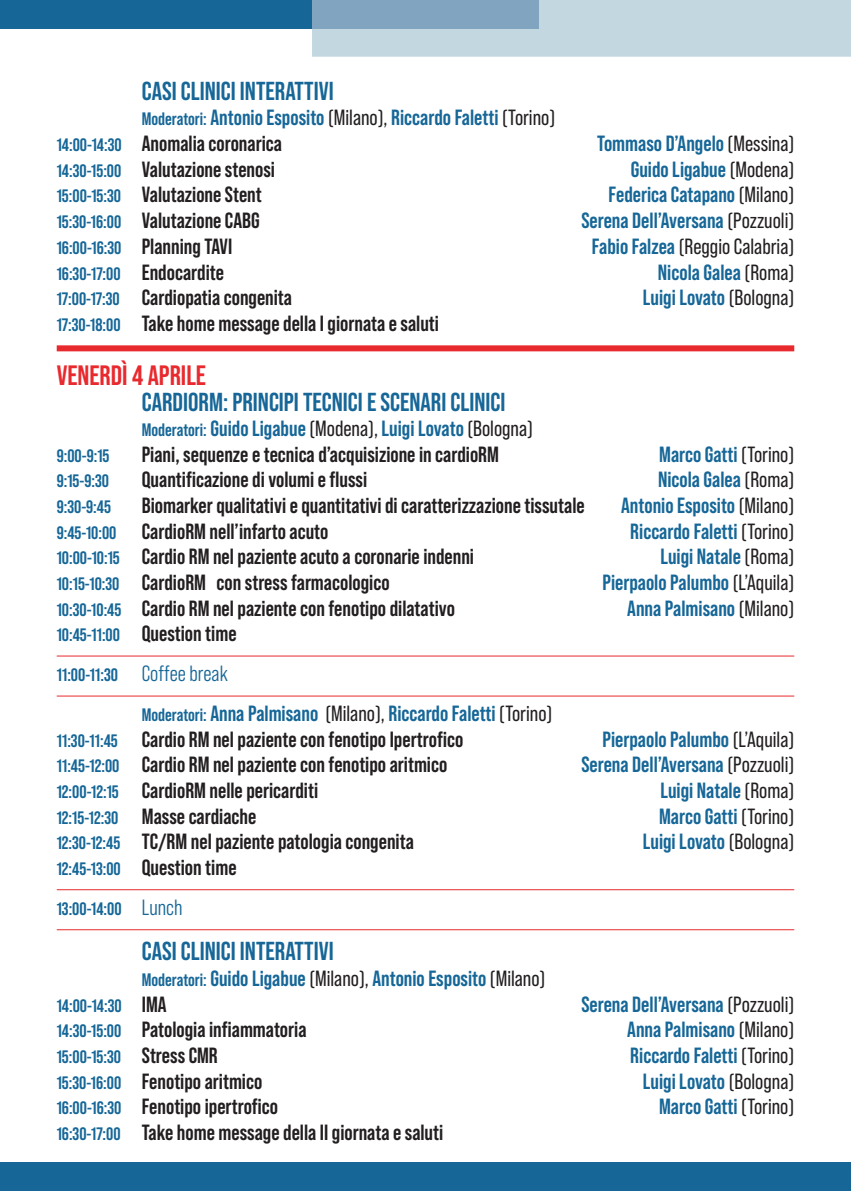
<style>
.page{position:relative;width:851px;height:1191px;background:#fff}
.page>*{position:absolute;margin:0;border:0;box-sizing:border-box;transform-origin:0 0}
.t1{font:700 28px "Bebas Neue Pro";color:#e8292e}
.t2{font:700 26px "Bebas Neue Pro";color:#166798}
.t3{font:700 22px/25.6px "Bebas Neue Pro";color:#231f20}
.t4{font:700 22px/25.6px "Bebas Neue Pro";color:#166798}
.t5{font:22px "Bebas Neue Pro";color:#231f20}
.t6{font:700 18px "Bebas Neue Pro";color:#166798}
.s1{font-size:18px}
.s2{font-weight:400;color:#231f20}
.s3{color:#231f20}
.s4{font-size:18px;color:#166798}
.s5{font-weight:700;color:#166798}
.s6{font-size:22px;color:#231f20}
.s7{font-family:"Bebas Neue Pro Middle";font-weight:400;font-size:22px}
.s8{color:#166798}
.s9{font-weight:400}
</style>
<div class="page">
<div style="left:57px;top:345px;width:737px;height:6px;background:#e8292e"></div>
<hr style="left:57px;top:655px;width:737px;height:1px;background:#e8292e">
<hr style="left:57px;top:695px;width:737px;height:1px;background:#e8292e">
<hr style="left:57px;top:889px;width:737px;height:1px;background:#e8292e">
<hr style="left:57px;top:929px;width:737px;height:1px;background:#e8292e">
<div style="left:0;top:0;width:312px;height:28px;background:#166798"></div>
<div style="left:0;top:1162px;width:850px;height:29px;background:#166798"></div>
<div style="left:312px;top:0;width:538px;height:57px;background:#c3d7e1"></div>
<div style="left:312px;top:0;width:227px;height:28px;background:#81a5c0"></div>
<p class="t2" style="left:142px;top:76px;width:193px">CASI CLINICI INTERATTIVI</p>
<p class="t4" style="left:57px;top:105px;width:500px;text-indent:85px"><span class="s1">Moderatori:</span> Antonio Esposito <span class="s2">(Milano),</span> Riccardo Faletti <span class="s2">(Torino)<br></span><span class="s1">14:00-14:30</span> <span class="s3">Anomalia coronarica</span></p>
<p class="t4" style="left:597px;top:130px;width:198px">Tommaso D’Angelo <span class="s2">(Messina)</span></p>
<p class="t3" style="left:57px;top:156px;width:220px"><span class="s4">14:30-15:00</span> Valutazione stenosi</p>
<p class="t4" style="left:630px;top:156px;width:165px">Guido Ligabue <span class="s2">(Modena)</span></p>
<p class="t3" style="left:57px;top:181px;width:206px"><span class="s4">15:00-15:30</span> Valutazione Stent</p>
<p class="t4" style="left:608px;top:181px;width:187px">Federica Catapano <span class="s2">(Milano)</span></p>
<p class="t3" style="left:57px;top:207px;width:204px"><span class="s4">15:30-16:00</span> Valutazione CABG</p>
<p class="t4" style="left:581px;top:207px;width:214px">Serena Dell’Aversana <span class="s2">(Pozzuoli)</span></p>
<p class="t3" style="left:57px;top:233px;width:177px"><span class="s4">16:00-16:30</span> Planning TAVI</p>
<p class="t5" style="left:591px;top:234px;width:204px"><span class="s5">Fabio Falzea</span> (Reggio Calabria)</p>
<p class="t6" style="left:57px;top:263px;width:169px">16:30-17:00 <span class="s6">Endocardite</span></p>
<p class="t4" style="left:657px;top:259px;width:138px">Nicola Galea <span class="s2">(Roma)</span></p>
<p class="t3" style="left:57px;top:285px;width:237px"><span class="s4">17:00-17:30</span> Cardiopatia congenita</p>
<p class="t4" style="left:642px;top:285px;width:153px">Luigi Lovato <span class="s2">(Bologna)</span></p>
<p class="t3" style="left:57px;top:310px;width:384px"><span class="s4">17:30-18:00</span> Take home message della I giornata e saluti</p>
<p class="t1" style="left:57px;top:359px;width:151px">VENERDÌ 4 APRILE</p>
<p class="t2" style="left:142px;top:387px;width:365px">CARDIORM: PRINCIPI TECNICI E SCENARI CLINICI</p>
<p class="t4" style="left:142px;top:415px;width:392px"><span class="s1">Moderatori:</span> Guido Ligabue <span class="s2">(Modena),</span> Luigi Lovato <span class="s2">(Bologna)</span></p>
<p class="t6" style="left:57px;top:445px;width:54px">9:00-9:15</p>
<p class="t3" style="left:142px;top:441px;width:358px">Piani, sequenze e tecnica d’acquisizione in cardioRM</p>
<p class="t4" style="left:659px;top:441px;width:136px">Marco Gatti <span class="s2">(Torino)</span></p>
<p class="t6" style="left:57px;top:471px;width:54px">9:15-9:30</p>
<p class="t3" style="left:142px;top:467px;width:227px">Quantificazione di volumi e flussi</p>
<p class="t4" style="left:658px;top:467px;width:138px">Nicola Galea <span class="s2">(Roma)</span></p>
<p class="t6" style="left:57px;top:496px;width:56px">9:30-9:45</p>
<p class="t3" style="left:142px;top:492px;width:444px">Biomarker qualitativi e quantitativi di caratterizzazione tissutale</p>
<p class="t4" style="left:621px;top:492px;width:174px">Antonio Esposito <span class="s2">(Milano)</span></p>
<p class="t3" style="left:57px;top:518px;width:273px"><span class="s4">9:45-10:00</span> CardioRM nell’infarto acuto</p>
<p class="t4" style="left:630px;top:518px;width:165px">Riccardo Faletti <span class="s2">(Torino)</span></p>
<p class="t3" style="left:57px;top:543px;width:419px"><span class="s4">10:00-10:15</span> Cardio RM nel paziente acuto a coronarie indenni</p>
<p class="t4" style="left:660px;top:543px;width:135px">Luigi Natale <span class="s2">(Roma)</span></p>
<p class="t3" style="left:57px;top:569px;width:334px"><span class="s4">10:15-10:30</span> CardioRM con stress farmacologico</p>
<p class="t4" style="left:602px;top:569px;width:193px">Pierpaolo Palumbo <span class="s2">(L’Aquila)</span></p>
<p class="t3" style="left:57px;top:595px;width:399px"><span class="s4">10:30-10:45</span> Cardio RM nel paziente con fenotipo dilatativo</p>
<p class="t4" style="left:627px;top:595px;width:168px">Anna Palmisano <span class="s2">(Milano)</span></p>
<p class="t3" style="left:57px;top:620px;width:181px"><span class="s4">10:45-11:00</span> Question time</p>
<p class="t6" style="left:57px;top:664px;width:173px">11:00-11:30 <span class="s7">Coffee break</span></p>
<p class="t3" style="left:57px;top:700px;width:497px;text-indent:85px"><span class="s4">Moderatori:</span> <span class="s8">Anna Palmisano</span> <span class="s9">(Milano),</span> <span class="s8">Riccardo Faletti</span> <span class="s9">(Torino)<br></span><span class="s4">11:30-11:45</span> Cardio RM nel paziente con fenotipo Ipertrofico</p>
<p class="t4" style="left:602px;top:726px;width:193px">Pierpaolo Palumbo <span class="s2">(L’Aquila)</span></p>
<p class="t3" style="left:57px;top:751px;width:392px"><span class="s4">11:45-12:00</span> Cardio RM nel paziente con fenotipo aritmico</p>
<p class="t4" style="left:581px;top:751px;width:214px">Serena Dell’Aversana <span class="s2">(Pozzuoli)</span></p>
<p class="t3" style="left:57px;top:777px;width:263px"><span class="s4">12:00-12:15</span> CardioRM nelle pericarditi</p>
<p class="t4" style="left:660px;top:777px;width:135px">Luigi Natale <span class="s2">(Roma)</span></p>
<p class="t3" style="left:57px;top:803px;width:201px"><span class="s4">12:15-12:30</span> Masse cardiache</p>
<p class="t4" style="left:659px;top:803px;width:137px">Marco Gatti <span class="s2">(Torino)</span></p>
<p class="t3" style="left:57px;top:828px;width:358px"><span class="s4">12:30-12:45</span> TC/RM nel paziente patologia congenita</p>
<p class="t4" style="left:642px;top:828px;width:153px">Luigi Lovato <span class="s2">(Bologna)</span></p>
<p class="t3" style="left:57px;top:854px;width:181px"><span class="s4">12:45-13:00</span> Question time</p>
<p class="t6" style="left:57px;top:898px;width:127px">13:00-14:00 <span class="s7">Lunch</span></p>
<p class="t2" style="left:142px;top:936px;width:193px">CASI CLINICI INTERATTIVI</p>
<p class="t4" style="left:142px;top:965px;width:405px"><span class="s1">Moderatori:</span> Guido Ligabue <span class="s2">(Milano),</span> Antonio Esposito <span class="s2">(Milano)</span></p>
<p class="t6" style="left:57px;top:995px;width:111px">14:00-14:30 <span class="s6">IMA</span></p>
<p class="t4" style="left:581px;top:991px;width:214px">Serena Dell’Aversana <span class="s2">(Pozzuoli)</span></p>
<p class="t3" style="left:57px;top:1016px;width:251px"><span class="s4">14:30-15:00</span> Patologia infiammatoria</p>
<p class="t4" style="left:627px;top:1016px;width:168px">Anna Palmisano <span class="s2">(Milano)</span></p>
<p class="t6" style="left:57px;top:1046px;width:162px">15:00-15:30 <span class="s6">Stress CMR</span></p>
<p class="t4" style="left:630px;top:1042px;width:165px">Riccardo Faletti <span class="s2">(Torino)</span></p>
<p class="t3" style="left:57px;top:1067px;width:207px"><span class="s4">15:30-16:00</span> Fenotipo aritmico</p>
<p class="t4" style="left:642px;top:1067px;width:153px">Luigi Lovato <span class="s2">(Bologna)</span></p>
<p class="t3" style="left:57px;top:1093px;width:223px"><span class="s4">16:00-16:30</span> Fenotipo ipertrofico</p>
<p class="t4" style="left:659px;top:1093px;width:137px">Marco Gatti <span class="s2">(Torino)</span></p>
<p class="t3" style="left:57px;top:1119px;width:388px"><span class="s4">16:30-17:00</span> Take home message della II giornata e saluti</p>
</div>
